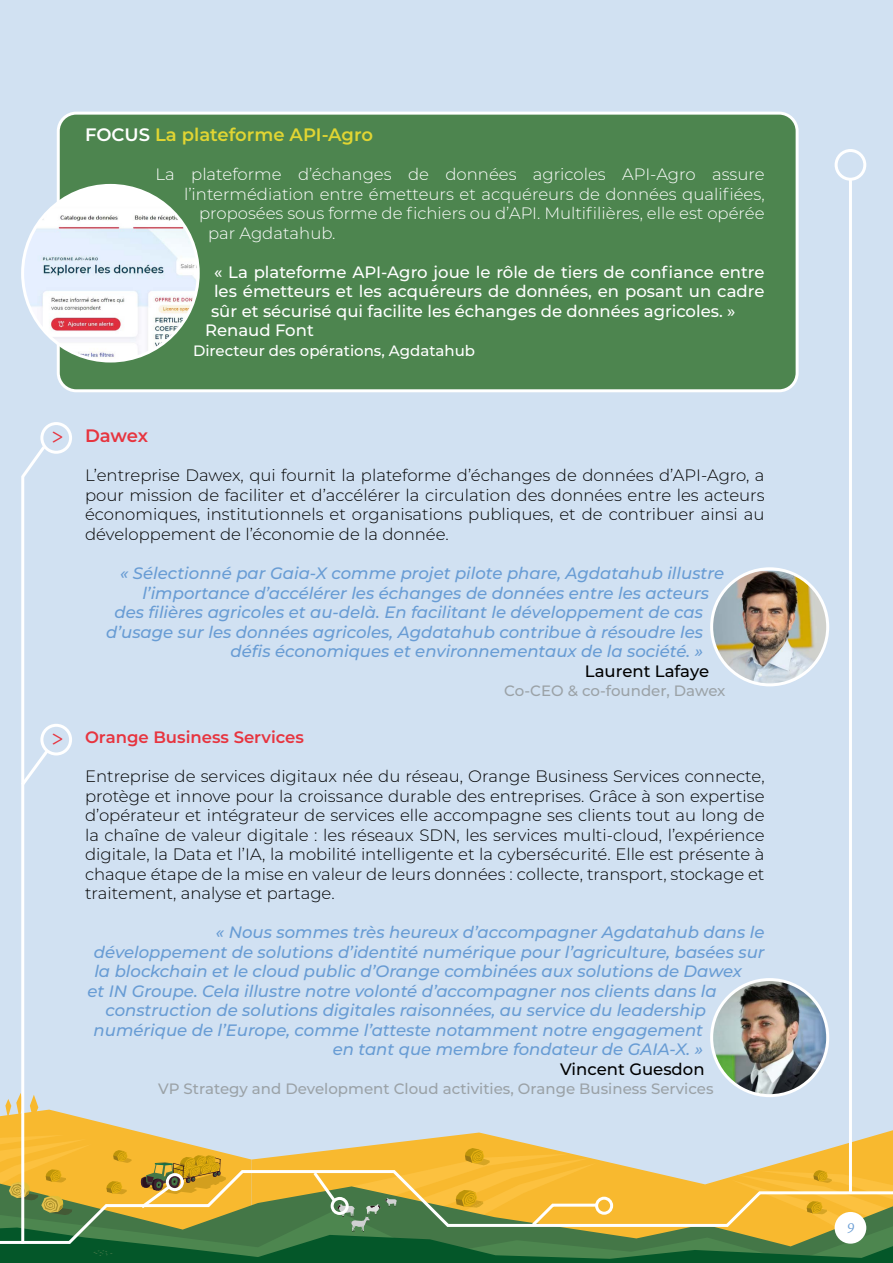
<style>
.page{position:relative;width:893px;height:1263px;background:#d1e1f2}
.page>*{position:absolute;margin:0;border:0;box-sizing:border-box;transform-origin:0 0}
.t1{font:italic 24px "Source Serif Variable";color:#e7343f}
.t2{font:600 18px "Montserrat";color:#e0d533}
.t3{font:600 18px "Montserrat";letter-spacing:-.015em;color:#e7343f}
.t4{font:300 16.5px/19.5px "Montserrat";color:#000;text-align:justify}
.t5{font:italic 100 16.5px "Montserrat";color:#689cd4}
.t6{font:300 16.5px "Montserrat";color:#fff}
.t7{font:500 16.5px "Montserrat";color:#fff}
.t8{font:500 16.5px "Montserrat";color:#000}
.t9{font:600 16.5px "Montserrat";color:#e7343f}
.t10{font:500 15px "Montserrat";color:#9ba2a7}
.t11{font:500 15px "Montserrat";color:#fff}
.t12{font:italic 15px "Source Serif Variable";color:#689cd4}
.s1{color:#fff}
</style>
<div class="page">
<svg style="left:251px;top:1130px;width:642px;height:38px"></svg>
<svg style="left:251px;top:1245px;width:642px;height:18px;background:#1f6736"></svg>
<svg style="left:251px;top:1168px;width:642px;height:77px;background:#b9a746"></svg>
<div style="left:595px;top:1197px;width:18px;height:18px;border:3px solid #fff;border-radius:50%"></div>
<svg style="left:310px;top:1148px;width:289px;height:84px;background:#cbaf48"></svg>
<div style="left:835px;top:149px;width:31px;height:32px;border:3px solid #fff;border-radius:50%"></div>
<hr style="left:849px;top:179px;width:3px;height:1014px;background:#fff">
<div style="left:58px;top:113px;width:739px;height:278px;background:#4d854f;border-radius:18px"></div>
<div style="left:57px;top:112px;width:742px;height:280px;border:3px solid #fff;border-radius:18px"></div>
<img style="left:23px;top:187px;width:175px;height:174px">
<img style="left:712px;top:979px;width:116px;height:117px;border-radius:58px">
<div style="left:710px;top:978px;width:119px;height:119px;border:3px solid #fff;border-radius:50%"></div>
<img style="left:714px;top:571px;width:114px;height:114px">
<div style="left:710px;top:567px;width:119px;height:119px;border:3px solid #fff;border-radius:50%"></div>
<div style="left:836px;top:1213px;width:29px;height:29px;background:#fff;border-radius:50%"></div>
<div style="left:835px;top:1212px;width:31px;height:32px;border:3px solid #fff;border-radius:50%"></div>
<div style="left:40px;top:422px;width:32px;height:32px;border:3px solid #fff;border-radius:50%"></div>
<svg style="left:0;top:443px;width:251px;height:820px"></svg>
<p class="t2" style="left:85px;top:122px;width:290px"><span class="s1">FOCUS</span> La plateforme API-Agro</p>
<p class="t6" style="left:156px;top:163px;width:611px">La plateforme d’échanges de données agricoles API-Agro assure</p>
<p class="t6" style="left:184px;top:183px;width:582px">l’intermédiation entre émetteurs et acquéreurs de données qualifiées,</p>
<p class="t6" style="left:199px;top:202px;width:567px">proposées sous forme de fichiers ou d’API. Multifilières, elle est opérée</p>
<p class="t6" style="left:208px;top:222px;width:129px">par Agdatahub.</p>
<p class="t7" style="left:214px;top:260px;width:552px">« La plateforme API-Agro joue le rôle de tiers de confiance entre</p>
<p class="t7" style="left:214px;top:280px;width:552px">les émetteurs et les acquéreurs de données, en posant un cadre</p>
<p class="t7" style="left:211px;top:299px;width:526px">sûr et sécurisé qui facilite les échanges de données agricoles. »</p>
<p class="t7" style="left:205px;top:319px;width:110px">Renaud Font</p>
<p class="t11" style="left:193px;top:340px;width:284px">Directeur des opérations, Agdatahub</p>
<h1 class="t1" style="left:51px;top:421px;width:14px">&gt;</h1>
<h1 class="t1" style="left:51px;top:722px;width:14px">&gt;</h1>
<p class="t3" style="left:85px;top:423px;width:65px">Dawex</p>
<p class="t4" style="left:85px;top:465px;width:681px">L’entreprise Dawex, qui fournit la plateforme d’échanges de données d’API-Agro, a pour mission de faciliter et d’accélérer la circulation des données entre les acteurs économiques, institutionnels et organisations publiques, et de contribuer ainsi au développement de l’économie de la donnée.</p>
<p class="t5" style="left:120px;top:562px;width:605px">« Sélectionné par Gaia-X comme projet pilote phare, Agdatahub illustre</p>
<p class="t5" style="left:142px;top:582px;width:568px">l’importance d’accélérer les échanges de données entre les acteurs</p>
<p class="t5" style="left:115px;top:601px;width:590px">des filières agricoles et au-delà. En facilitant le développement de cas</p>
<p class="t5" style="left:106px;top:621px;width:598px">d’usage sur les données agricoles, Agdatahub contribue à résoudre les</p>
<p class="t5" style="left:231px;top:640px;width:474px">défis économiques et environnementaux de la société. »</p>
<p class="t8" style="left:585px;top:659px;width:126px">Laurent Lafaye</p>
<p class="t10" style="left:504px;top:680px;width:223px">Co-CEO &amp; co-founder, Dawex</p>
<p class="t9" style="left:85px;top:726px;width:220px">Orange Business Services</p>
<p class="t4" style="left:85px;top:766px;width:681px">Entreprise de services digitaux née du réseau, Orange Business Services connecte, protège et innove pour la croissance durable des entreprises. Grâce à son expertise d’opérateur et intégrateur de services elle accompagne ses clients tout au long de la chaîne de valeur digitale : les réseaux SDN, les services multi-cloud, l’expérience digitale, la Data et l’IA, la mobilité intelligente et la cybersécurité. Elle est présente à chaque étape de la mise en valeur de leurs données : collecte, transport, stockage et traitement, analyse et partage.</p>
<p class="t5" style="left:216px;top:921px;width:550px">« Nous sommes très heureux d’accompagner Agdatahub dans le</p>
<p class="t5" style="left:94px;top:941px;width:672px">développement de solutions d’identité numérique pour l’agriculture, basées sur</p>
<p class="t5" style="left:94px;top:960px;width:649px">la blockchain et le cloud public d’Orange combinées aux solutions de Dawex</p>
<p class="t5" style="left:87px;top:980px;width:631px">et IN Groupe. Cela illustre notre volonté d’accompagner nos clients dans la</p>
<p class="t5" style="left:105px;top:999px;width:602px">construction de solutions digitales raisonnées, au service du leadership</p>
<p class="t5" style="left:94px;top:1019px;width:611px">numérique de l’Europe, comme l’atteste notamment notre engagement</p>
<p class="t5" style="left:333px;top:1038px;width:372px">en tant que membre fondateur de GAIA-X. »</p>
<p class="t8" style="left:560px;top:1057px;width:146px">Vincent Guesdon</p>
<p class="t10" style="left:158px;top:1079px;width:557px">VP Strategy and Development Cloud activities, Orange Business Services</p>
<p class="t12" style="left:847px;top:1218px;width:9px">9</p>
</div>
